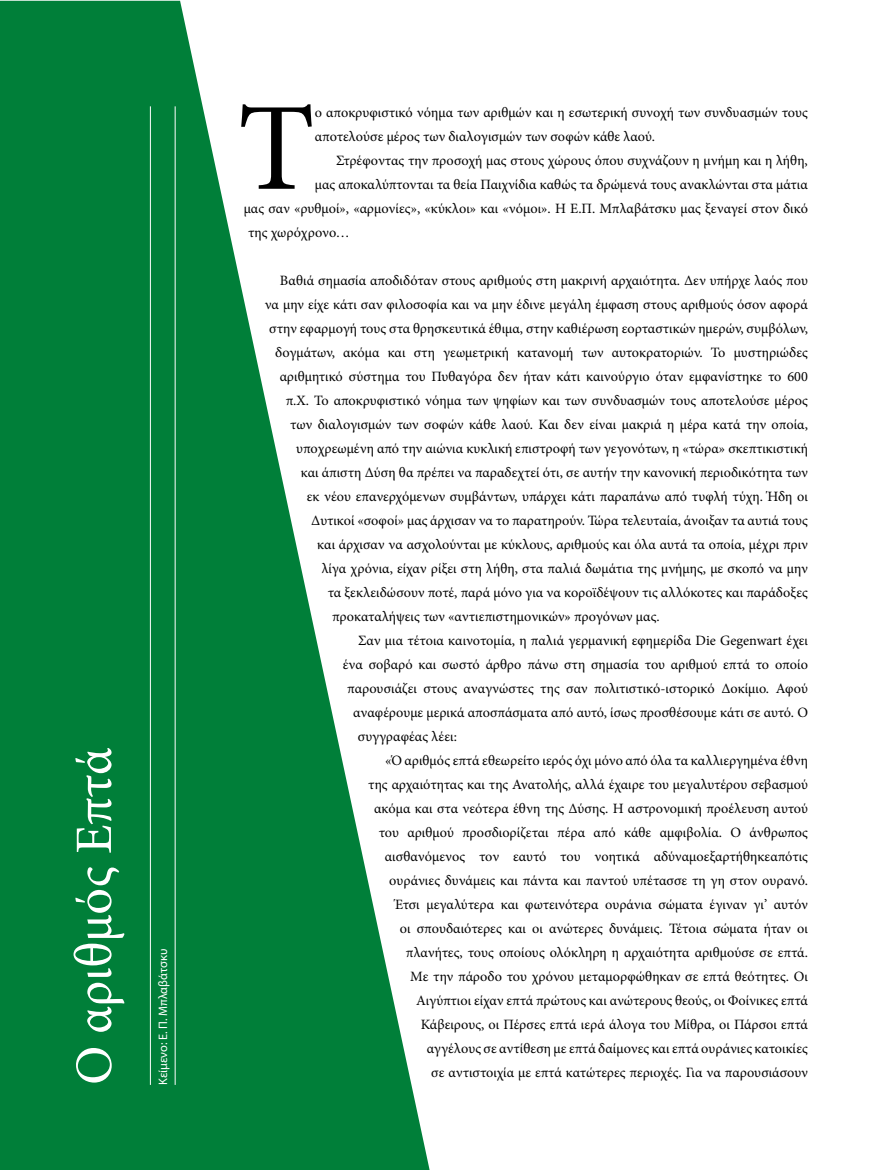
<style>
.page{position:relative;width:872px;height:1170px;background:#fff}
.page>*{position:absolute;margin:0;border:0;box-sizing:border-box;transform-origin:0 0}
.t1{font:124.95px "Minion Pro";color:#000}
.t2{font:52.5px "Minion Pro";color:#fff}
.t3{font:14.25px/24px "Minion Pro";color:#000}
.t4{font:12.3px "Myriad Pro";color:#fff}
</style>
<div class="page">
<svg style="left:0;top:1px;width:429px;height:1168px;fill:#007f39"></svg>
<hr style="left:150px;top:106px;width:1px;height:978px;background:#fff">
<hr style="left:175px;top:106px;width:1px;height:978px;background:#fff">
<h2 class="t2" style="left:59px;top:1084px;width:339px;rotate:-90deg">Ο αριθμός Επτά</h2>
<p class="t4" style="left:155px;top:1084px;width:138px;rotate:-90deg">Κείμενο: Ε. Π. Μπλαβάτσκυ</p>
<h1 class="t1" style="left:238px;top:65px;width:79px">Τ</h1>
<p class="t3" style="left:315px;top:100px;width:494px">ο αποκρυφιστικό νόημα των αριθμών και η εσωτερική συνοχή των συνδυασμών τους αποτελούσε μέρος των διαλογισμών των σοφών κάθε λαού.</p>
<p class="t3" style="left:336px;top:148px;width:473px">Στρέφοντας την προσοχή μας στους χώρους όπου συχνάζουν η μνήμη και η λήθη,</p>
<p class="t3" style="left:315px;top:172px;width:494px">μας αποκαλύπτονται τα θεία Παιχνίδια καθώς τα δρώμενά τους ανακλώνται στα μάτια</p>
<p class="t3" style="left:244px;top:196px;width:566px">μας σαν «ρυθμοί», «αρμονίες», «κύκλοι» και «νόμοι». Η Ε.Π. Μπλαβάτσκυ μας ξεναγεί στον δικό</p>
<p class="t3" style="left:248px;top:220px;width:103px">της χωρόχρονο…</p>
<p class="t3" style="left:280px;top:268px;width:529px">Βαθιά σημασία αποδιδόταν στους αριθμούς στη μακρινή αρχαιότητα. Δεν υπήρχε λαός που</p>
<p class="t3" style="left:265px;top:292px;width:545px">να μην είχε κάτι σαν φιλοσοφία και να μην έδινε μεγάλη έμφαση στους αριθμούς όσον αφορά</p>
<p class="t3" style="left:269px;top:316px;width:540px">στην εφαρμογή τους στα θρησκευτικά έθιμα, στην καθιέρωση εορταστικών ημερών, συμβόλων,</p>
<p class="t3" style="left:275px;top:340px;width:534px">δογμάτων, ακόμα και στη γεωμετρική κατανομή των αυτοκρατοριών. Το μυστηριώδες</p>
<p class="t3" style="left:280px;top:364px;width:530px">αριθμητικό σύστημα του Πυθαγόρα δεν ήταν κάτι καινούργιο όταν εμφανίστηκε το 600</p>
<p class="t3" style="left:286px;top:388px;width:524px">π.Χ. Το αποκρυφιστικό νόημα των ψηφίων και των συνδυασμών τους αποτελούσε μέρος</p>
<p class="t3" style="left:290px;top:412px;width:519px">των διαλογισμών των σοφών κάθε λαού. Και δεν είναι μακριά η μέρα κατά την οποία,</p>
<p class="t3" style="left:296px;top:436px;width:513px">υποχρεωμένη από την αιώνια κυκλική επιστροφή των γεγονότων, η «τώρα» σκεπτικιστική</p>
<p class="t3" style="left:301px;top:460px;width:509px">και άπιστη Δύση θα πρέπει να παραδεχτεί ότι, σε αυτήν την κανονική περιοδικότητα των</p>
<p class="t3" style="left:307px;top:484px;width:502px">εκ νέου επανερχόμενων συμβάντων, υπάρχει κάτι παραπάνω από τυφλή τύχη. Ήδη οι</p>
<p class="t3" style="left:311px;top:508px;width:498px">Δυτικοί «σοφοί» μας άρχισαν να το παρατηρούν. Τώρα τελευταία, άνοιξαν τα αυτιά τους</p>
<p class="t3" style="left:317px;top:532px;width:492px">και άρχισαν να ασχολούνται με κύκλους, αριθμούς και όλα αυτά τα οποία, μέχρι πριν</p>
<p class="t3" style="left:322px;top:556px;width:488px">λίγα χρόνια, είχαν ρίξει στη λήθη, στα παλιά δωμάτια της μνήμης, με σκοπό να μην</p>
<p class="t3" style="left:328px;top:580px;width:482px">τα ξεκλειδώσουν ποτέ, παρά μόνο για να κοροϊδέψουν τις αλλόκοτες και παράδοξες</p>
<p class="t3" style="left:332px;top:604px;width:329px">προκαταλήψεις των «αντιεπιστημονικών» προγόνων μας.</p>
<p class="t3" style="left:358px;top:628px;width:451px">Σαν μια τέτοια καινοτομία, η παλιά γερμανική εφημερίδα Die Gegenwart έχει</p>
<p class="t3" style="left:343px;top:652px;width:467px">ένα σοβαρό και σωστό άρθρο πάνω στη σημασία του αριθμού επτά το οποίο</p>
<p class="t3" style="left:347px;top:676px;width:462px">παρουσιάζει στους αναγνώστες της σαν πολιτιστικό-ιστορικό Δοκίμιο. Αφού</p>
<p class="t3" style="left:353px;top:700px;width:456px">αναφέρουμε μερικά αποσπάσματα από αυτό, ίσως προσθέσουμε κάτι σε αυτό. Ο</p>
<p class="t3" style="left:358px;top:724px;width:101px">συγγραφέας λέει:</p>
<p class="t3" style="left:385px;top:748px;width:424px">«Ό αριθμός επτά εθεωρείτο ιερός όχι μόνο από όλα τα καλλιεργημένα έθνη</p>
<p class="t3" style="left:368px;top:772px;width:441px">της αρχαιότητας και της Ανατολής, αλλά έχαιρε του μεγαλυτέρου σεβασμού</p>
<p class="t3" style="left:374px;top:796px;width:435px">ακόμα και στα νεότερα έθνη της Δύσης. Η αστρονομική προέλευση αυτού</p>
<p class="t3" style="left:379px;top:820px;width:431px">του αριθμού προσδιορίζεται πέρα από κάθε αμφιβολία. Ο άνθρωπος</p>
<p class="t3" style="left:385px;top:844px;width:425px">αισθανόμενος τον εαυτό του νοητικά αδύναμοεξαρτήθηκεαπότις</p>
<p class="t3" style="left:389px;top:868px;width:420px">ουράνιες δυνάμεις και πάντα και παντού υπέτασσε τη γη στον ουρανό.</p>
<p class="t3" style="left:395px;top:892px;width:414px">Έτσι μεγαλύτερα και φωτεινότερα ουράνια σώματα έγιναν γι’ αυτόν</p>
<p class="t3" style="left:400px;top:916px;width:410px">οι σπουδαιότερες και οι ανώτερες δυνάμεις. Τέτοια σώματα ήταν οι</p>
<p class="t3" style="left:406px;top:940px;width:403px">πλανήτες, τους οποίους ολόκληρη η αρχαιότητα αριθμούσε σε επτά.</p>
<p class="t3" style="left:410px;top:964px;width:399px">Με την πάροδο του χρόνου μεταμορφώθηκαν σε επτά θεότητες. Οι</p>
<p class="t3" style="left:416px;top:988px;width:393px">Αιγύπτιοι είχαν επτά πρώτους και ανώτερους θεούς, οι Φοίνικες επτά</p>
<p class="t3" style="left:421px;top:1012px;width:388px">Κάβειρους, οι Πέρσες επτά ιερά άλογα του Μίθρα, οι Πάρσοι επτά</p>
<p class="t3" style="left:427px;top:1036px;width:382px">αγγέλους σε αντίθεση με επτά δαίμονες και επτά ουράνιες κατοικίες</p>
<p class="t3" style="left:431px;top:1060px;width:378px">σε αντιστοιχία με επτά κατώτερες περιοχές. Για να παρουσιάσουν</p>
</div>
